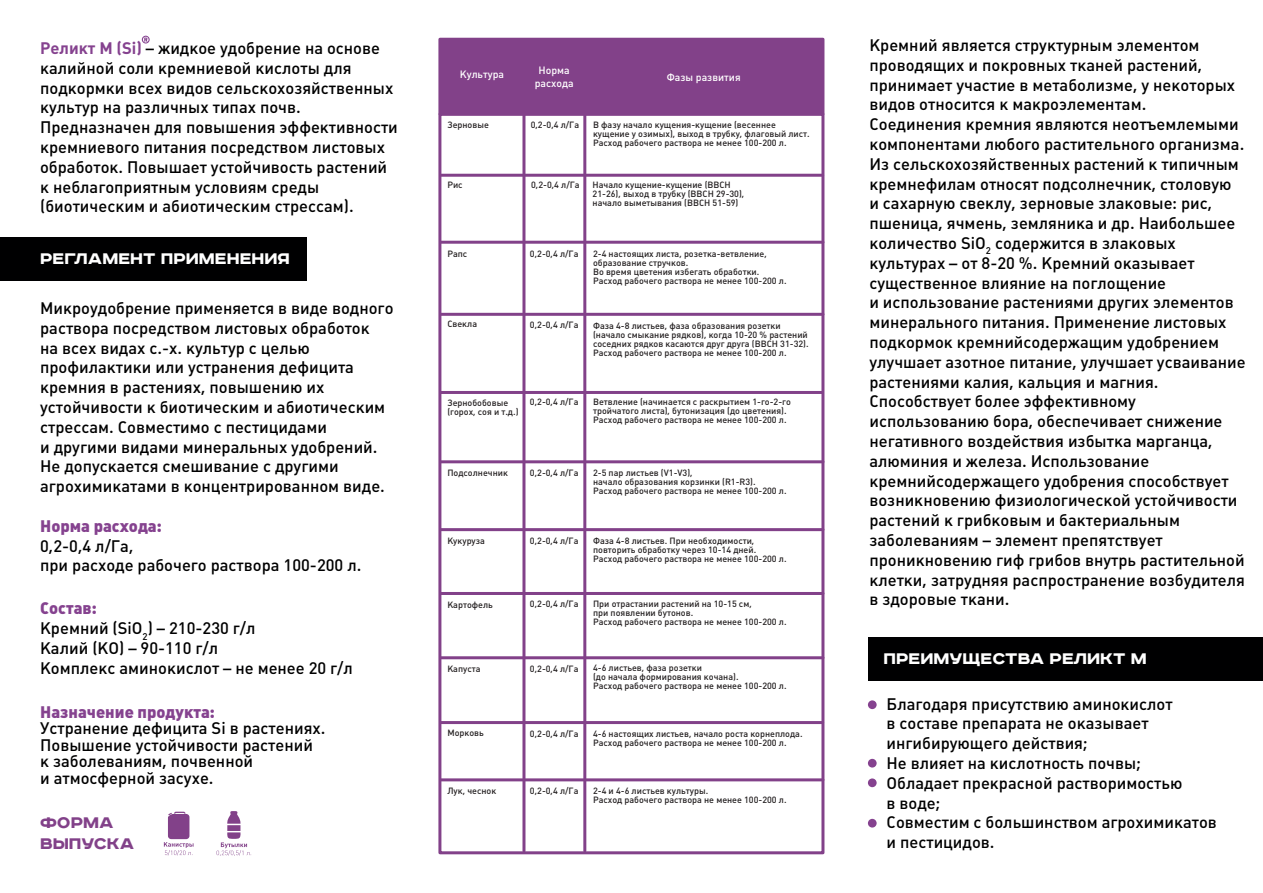
<style>
.page{position:relative;width:1263px;height:893px;background:#fff}
.page>*{position:absolute;margin:0;border:0;box-sizing:border-box;transform-origin:0 0}
.t1{font:900 19.5px "Road Radio";color:#fff}
.t2{font:900 19.5px/21.6px "Road Radio";color:#824189}
.t3{font:16.5px/19.8px "Plumb Medium C";color:#000001}
.t4{font:900 16.5px "Plumb";color:#85428f}
.t5{font:10.5px/12.6px "Plumb Medium C";color:#fff;text-align:center}
.t6{font:9px/9px "Plumb Medium C";color:#231f20}
.s1{font-family:"Plumb Bold C";color:#85428f}
</style>
<div class="page">
<div style="left:438px;top:38px;width:386px;height:77px;background:#824189"></div>
<div style="left:438px;top:113px;width:386px;height:741px;border:3px solid #824189"></div>
<hr style="left:522px;top:114px;width:3px;height:737px;background:#824189">
<hr style="left:583px;top:114px;width:3px;height:737px;background:#824189">
<hr style="left:441px;top:174px;width:382px;height:3px;background:#824189">
<hr style="left:441px;top:241px;width:382px;height:3px;background:#824189">
<hr style="left:441px;top:313px;width:382px;height:3px;background:#824189">
<hr style="left:440px;top:391px;width:382px;height:3px;background:#824189">
<hr style="left:441px;top:460px;width:382px;height:3px;background:#824189">
<hr style="left:441px;top:528px;width:382px;height:3px;background:#824189">
<hr style="left:441px;top:592px;width:382px;height:3px;background:#824189">
<hr style="left:441px;top:656px;width:382px;height:3px;background:#824189">
<hr style="left:441px;top:721px;width:382px;height:3px;background:#824189">
<hr style="left:441px;top:778px;width:382px;height:3px;background:#824189">
<svg style="left:164px;top:812px;width:30px;height:43px"></svg>
<svg style="left:227px;top:811px;width:14px;height:13px"></svg>
<div style="left:227px;top:825px;width:13px;height:6px;background:#824189"></div>
<svg style="left:217px;top:832px;width:35px;height:24px"></svg>
<svg style="left:142px;top:36px;width:8px;height:8px"></svg>
<div style="left:868px;top:638px;width:395px;height:43px;background:#000001"></div>
<div style="left:868px;top:700px;width:9px;height:9px;background:#85428f;border-radius:50%"></div>
<div style="left:868px;top:759px;width:9px;height:8px;background:#85428f;border-radius:50%"></div>
<div style="left:868px;top:778px;width:9px;height:9px;background:#85428f;border-radius:50%"></div>
<div style="left:868px;top:819px;width:9px;height:8px;background:#85428f;border-radius:50%"></div>
<div style="left:0;top:238px;width:307px;height:43px;background:#000001"></div>
<p class="t3" style="left:40px;top:38px;width:359px"><span class="s1">Реликт М (Si)</span> – жидкое удобрение на основе калийной соли кремниевой кислоты для подкормки всех видов сельскохозяйственных культур на различных типах почв.<br>Предназначен для повышения эффективности кремниевого питания посредством листовых обработок. Повышает устойчивость растений к неблагоприятным условиям среды (биотическим и абиотическим стрессам).</p>
<p class="t1" style="left:40px;top:248px;width:251px">Регламент применения</p>
<p class="t3" style="left:40px;top:298px;width:355px">Микроудобрение применяется в виде водного раствора посредством листовых обработок<br>на всех видах с.-х. культур с целью профилактики или устранения дефицита кремния в растениях, повышению их устойчивости к биотическим и абиотическим стрессам. Совместимо с пестицидами<br>и другими видами минеральных удобрений.<br>Не допускается смешивание с другими агрохимикатами в концентрированном виде.</p>
<p class="t4" style="left:40px;top:516px;width:123px">Норма расхода:</p>
<p class="t3" style="left:40px;top:536px;width:323px">0,2-0,4 л/Га,<br>при расходе рабочего раствора 100-200 л.</p>
<p class="t4" style="left:40px;top:599px;width:58px">Состав:</p>
<p class="t3" style="left:40px;top:618px;width:314px">Кремний (SiO<sub>2</sub>) – 210-230 г/л<br>Калий (KO) – 90-110 г/л<br>Комплекс аминокислот – не менее 20 г/л</p>
<p class="t4" style="left:40px;top:702px;width:176px">Назначение продукта:</p>
<p class="t3" style="left:40px;top:720px;width:287px;line-height:16.5px">Устранение дефицита Si в растениях.<br>Повышение устойчивости растений к заболеваниям, почвенной<br>и атмосферной засухе.</p>
<p class="t2" style="left:40px;top:812px;width:96px">Форма<br>ВЫПУСКА</p>
<p class="t5" style="left:460px;top:68px;width:46px">Культура</p>
<p class="t5" style="left:535px;top:64px;width:40px">Норма расхода</p>
<p class="t5" style="left:667px;top:71px;width:75px">Фазы развития</p>
<p class="t6" style="left:447px;top:121px;width:43px">Зерновые</p>
<p class="t6" style="left:531px;top:121px;width:50px">0,2-0,4 л/Га</p>
<p class="t6" style="left:593px;top:121px;width:218px">В фазу начало кущения-кущение (весеннее кущение у озимых), выход в трубку, флаговый лист.<br>Расход рабочего раствора не менее 100-200 л.</p>
<p class="t6" style="left:447px;top:181px;width:17px">Рис</p>
<p class="t6" style="left:531px;top:180px;width:50px">0,2-0,4 л/Га</p>
<p class="t6" style="left:593px;top:181px;width:153px">Начало кущение-кущение (ВВСН<br>21-26), выход в трубку (ВВСН 29-30), начало выметывания (ВВСН 51-59)</p>
<p class="t6" style="left:447px;top:249px;width:21px">Рапс</p>
<p class="t6" style="left:447px;top:320px;width:31px">Свекла</p>
<p class="t6" style="left:530px;top:249px;width:50px">0,2-0,4 л/Га</p>
<p class="t6" style="left:593px;top:250px;width:195px">2-4 настоящих листа, розетка-ветвление, образование стручков.<br>Во время цветения избегать обработки.<br>Расход рабочего раствора не менее 100-200 л.</p>
<p class="t6" style="left:530px;top:321px;width:50px">0,2-0,4 л/Га</p>
<p class="t6" style="left:593px;top:321px;width:217px">Фаза 4-8 листьев, фаза образования розетки (начало смыкание рядков), когда 10-20 % растений соседних рядков касаются друг друга (ВВСН 31-32).<br>Расход рабочего раствора не менее 100-200 л.</p>
<p class="t6" style="left:447px;top:398px;width:73px">Зернобобовые (горох, соя и т.д.)</p>
<p class="t6" style="left:530px;top:397px;width:50px">0,2-0,4 л/Га</p>
<p class="t6" style="left:593px;top:398px;width:199px">Ветвление (начинается с раскрытием 1-го-2-го тройчатого листа), бутонизация (до цветения).<br>Расход рабочего раствора не менее 100-200 л.</p>
<p class="t6" style="left:447px;top:468px;width:62px">Подсолнечник</p>
<p class="t6" style="left:530px;top:468px;width:50px">0,2-0,4 л/Га</p>
<p class="t6" style="left:593px;top:468px;width:195px">2-5 пар листьев (V1-V3),<br>начало образования корзинки (R1-R3).<br>Расход рабочего раствора не менее 100-200 л.</p>
<p class="t6" style="left:447px;top:536px;width:39px">Кукуруза</p>
<p class="t6" style="left:530px;top:536px;width:50px">0,2-0,4 л/Га</p>
<p class="t6" style="left:593px;top:536px;width:195px">Фаза 4-8 листьев. При необходимости, повторить обработку через 10-14 дней.<br>Расход рабочего раствора не менее 100-200 л.</p>
<p class="t6" style="left:447px;top:600px;width:47px">Картофель</p>
<p class="t6" style="left:530px;top:600px;width:50px">0,2-0,4 л/Га</p>
<p class="t6" style="left:593px;top:600px;width:195px">При отрастании растений на 10-15 см,<br>при появлении бутонов.<br>Расход рабочего раствора не менее 100-200 л.</p>
<p class="t6" style="left:447px;top:664px;width:35px">Капуста</p>
<p class="t6" style="left:530px;top:664px;width:50px">0,2-0,4 л/Га</p>
<p class="t6" style="left:593px;top:664px;width:195px">4-6 листьев, фаза розетки<br>(до начала формирования кочана).<br>Расход рабочего раствора не менее 100-200 л.</p>
<p class="t6" style="left:447px;top:728px;width:38px">Морковь</p>
<p class="t6" style="left:530px;top:729px;width:50px">0,2-0,4 л/Га</p>
<p class="t6" style="left:593px;top:729px;width:211px">4-6 настоящих листьев, начало роста корнеплода.<br>Расход рабочего раствора не менее 100-200 л.</p>
<p class="t6" style="left:447px;top:787px;width:50px">Лук, чеснок</p>
<p class="t6" style="left:530px;top:786px;width:50px">0,2-0,4 л/Га</p>
<p class="t6" style="left:593px;top:786px;width:195px">2-4 и 4-6 листьев культуры.<br>Расход рабочего раствора не менее 100-200 л.</p>
<p class="t3" style="left:869px;top:35px;width:378px">Кремний является структурным элементом проводящих и покровных тканей растений, принимает участие в метаболизме, у некоторых видов относится к макроэлементам.<br>Соединения кремния являются неотъемлемыми компонентами любого растительного организма.<br>Из сельскохозяйственных растений к типичным кремнефилам относят подсолнечник, столовую<br>и сахарную свеклу, зерновые злаковые: рис, пшеница, ячмень, земляника и др. Наибольшее количество SiО<sub>2</sub> содержится в злаковых культурах – от 8-20 %. Кремний оказывает существенное влияние на поглощение<br>и использование растениями других элементов минерального питания. Применение листовых подкормок кремнийсодержащим удобрением улучшает азотное питание, улучшает усваивание растениями калия, кальция и магния.<br>Способствует более эффективному использованию бора, обеспечивает снижение негативного воздействия избытка марганца, алюминия и железа. Использование кремнийсодержащего удобрения способствует возникновению физиологической устойчивости растений к грибковым и бактериальным заболеваниям – элемент препятствует проникновению гиф грибов внутрь растительной клетки, затрудняя распространение возбудителя в здоровые ткани.</p>
<p class="t1" style="left:883px;top:648px;width:265px">преимущества Реликт М</p>
<p class="t3" style="left:886px;top:694px;width:332px">Благодаря присутствию аминокислот<br>в составе препарата не оказывает ингибирующего действия;<br>Не влияет на кислотность почвы;<br>Обладает прекрасной растворимостью<br>в воде;<br>Совместим с большинством агрохимикатов и пестицидов.</p>
</div>
